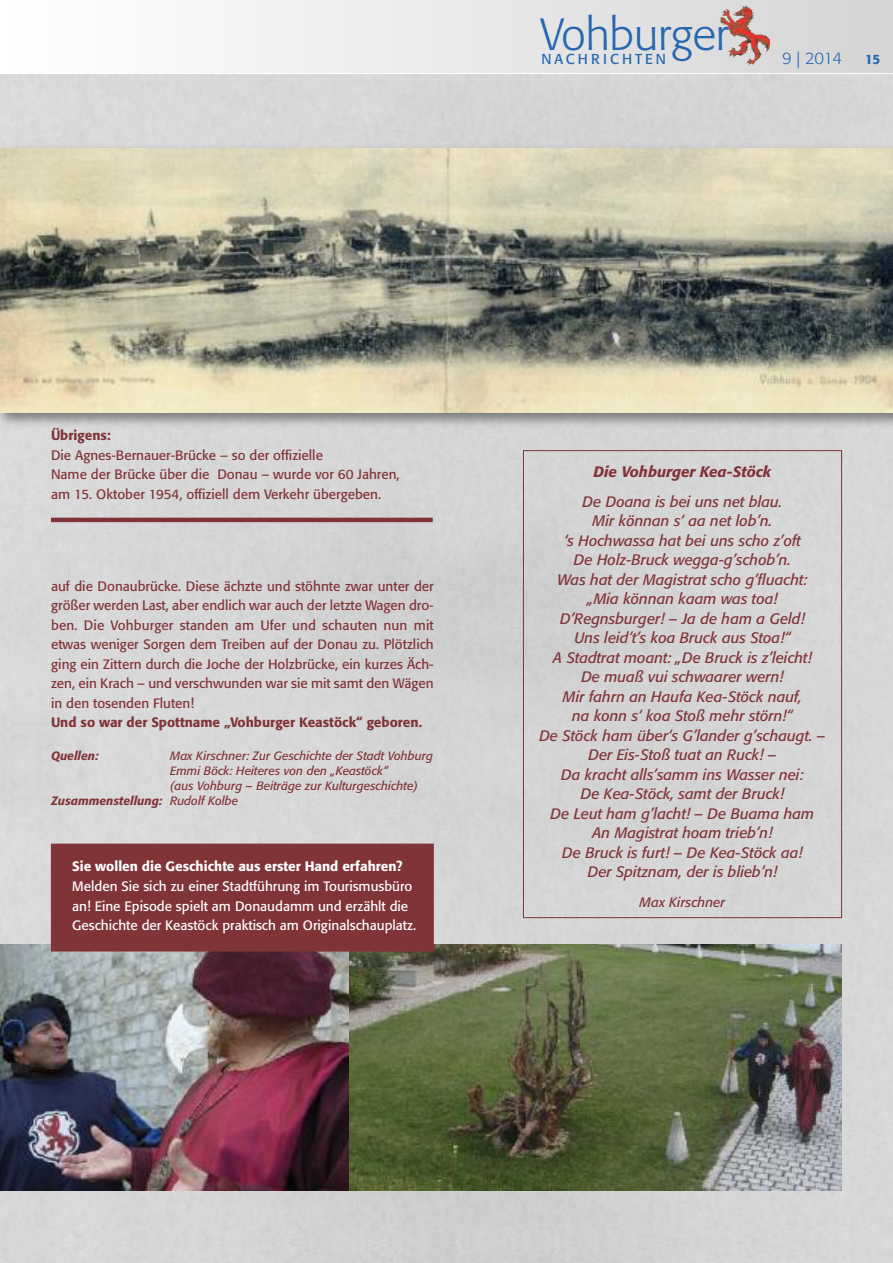
<style>
.page{position:relative;width:893px;height:1263px;background:#fff}
.page>*{position:absolute;margin:0;border:0;box-sizing:border-box;transform-origin:0 0}
.t1{font:300 44.7px "Formata";color:#2567b0}
.t2{font:300 16.5px "Formata";color:#2567b0}
.t3{font:italic 15px/19.5px "Formata";color:#813438;text-align:center}
.t4{font:italic 500 15px "Formata";color:#813438}
.t5{font:14.25px "Formata";letter-spacing:.21em;color:#2567b0}
.t6{font:13.5px/19.5px "Formata";color:#813438}
.t7{font:13.5px/19.5px "Formata";color:#fff}
.t8{font:500 13.5px "Formata";color:#813438}
.t9{font:500 13.5px "Formata";color:#fff}
.t10{font:italic 13.5px "Formata";color:#813438}
.t11{font:500 13.5px "Formata";color:#2567b0}
.t12{font:italic 12px "Formata";color:#813438}
.t13{font:italic 500 12px "Formata";color:#813438}
.s1{font-weight:400}
</style>
<div class="page">
<div style="left:1px;top:0;width:892px;height:72px;background:linear-gradient(to right,#fff,#d3cdcd)"></div>
<img style="left:728px;top:7px;width:23px;height:7px">
<img style="left:349px;top:944px;width:493px;height:247px">
<img style="left:0;top:944px;width:349px;height:247px">
<img style="left:0;top:149px;width:893px;height:263px">
<div style="left:523px;top:450px;width:319px;height:468px;border:1px solid #813438"></div>
<div style="left:52px;top:844px;width:381px;height:107px;background:#813438"></div>
<div style="left:51px;top:844px;width:383px;height:107px;border:1px solid #813438"></div>
<hr style="left:51px;top:518px;width:382px;height:4px;background:#813438">
<h1 class="t1" style="left:540px;top:16px;width:190px">Vohburger</h1>
<p class="t5" style="left:541px;top:53px;width:126px">NACHRICHTEN</p>
<p class="t2" style="left:782px;top:51px;width:61px">9 | 2014</p>
<p class="t11" style="left:865px;top:53px;width:17px">15</p>
<p class="t8" style="left:51px;top:430px;width:61px">Übrigens:</p>
<p class="t6" style="left:51px;top:446px;width:350px">Die Agnes-Bernauer-Brücke – so der offizielle<br>Name der Brücke über die Donau – wurde vor 60 Jahren, am 15. Oktober 1954, offiziell dem Verkehr übergeben.</p>
<p class="t6" style="left:51px;top:578px;width:384px;text-align:justify">auf die Donaubrücke. Diese ächzte und stöhnte zwar unter der größer werden Last, aber endlich war auch der letzte Wagen dro&shy;ben. Die Vohburger standen am Ufer und schauten nun mit etwas weniger Sorgen dem Treiben auf der Donau zu. Plötzlich ging ein Zittern durch die Joche der Holzbrücke, ein kurzes Äch&shy;zen, ein Krach – und verschwunden war sie mit samt den Wägen in den tosenden Fluten!</p>
<p class="t8" style="left:51px;top:717px;width:372px">Und so war der Spottname „Vohburger Keastöck“ geboren.</p>
<p class="t13" style="left:51px;top:751px;width:49px">Quellen:</p>
<p class="t12" style="left:170px;top:751px;width:264px">Max Kirschner: Zur Geschichte der Stadt Vohburg</p>
<p class="t12" style="left:170px;top:766px;width:220px">Emmi Böck: Heiteres von den „Keastöck“</p>
<p class="t12" style="left:170px;top:781px;width:249px">(aus Vohburg – Beiträge zur Kulturgeschichte)</p>
<p class="t13" style="left:51px;top:796px;width:189px">Zusammenstellung: <span class="s1">Rudolf Kolbe</span></p>
<p class="t9" style="left:72px;top:861px;width:332px">Sie wollen die Geschichte aus erster Hand erfahren?</p>
<p class="t7" style="left:72px;top:878px;width:345px">Melden Sie sich zu einer Stadtführung im Tourismusbüro an! Eine Episode spielt am Donaudamm und erzählt die<br>Geschichte der Keastöck praktisch am Originalschauplatz.</p>
<p class="t4" style="left:594px;top:466px;width:179px">Die Vohburger Kea-Stöck</p>
<p class="t3" style="left:539px;top:493px;width:288px">De Doana is bei uns net blau.<br>Mir könnan s‘ aa net lob’n.<br>‘s Hochwassa hat bei uns scho z’oft<br>De Holz-Bruck wegga-g’schob’n.<br>Was hat der Magistrat scho g’fluacht:<br>„Mia könnan kaam was toa!<br>D’Regnsburger! – Ja de ham a Geld!<br>Uns leid’t’s koa Bruck aus Stoa!“<br>A Stadtrat moant: „De Bruck is z’leicht!<br>De muaß vui schwaarer wern!<br>Mir fahrn an Haufa Kea-Stöck nauf,<br>na konn s‘ koa Stoß mehr störn!“<br>De Stöck ham über‘s G’lander g’schaugt. –<br>Der Eis-Stoß tuat an Ruck! –<br>Da kracht alls’samm ins Wasser nei:<br>De Kea-Stöck, samt der Bruck!<br>De Leut ham g’lacht! – De Buama ham<br>An Magistrat hoam trieb’n!<br>De Bruck is furt! – De Kea-Stöck aa!<br>Der Spitznam, der is blieb’n!</p>
<p class="t10" style="left:640px;top:896px;width:87px">Max Kirschner</p>
</div>
